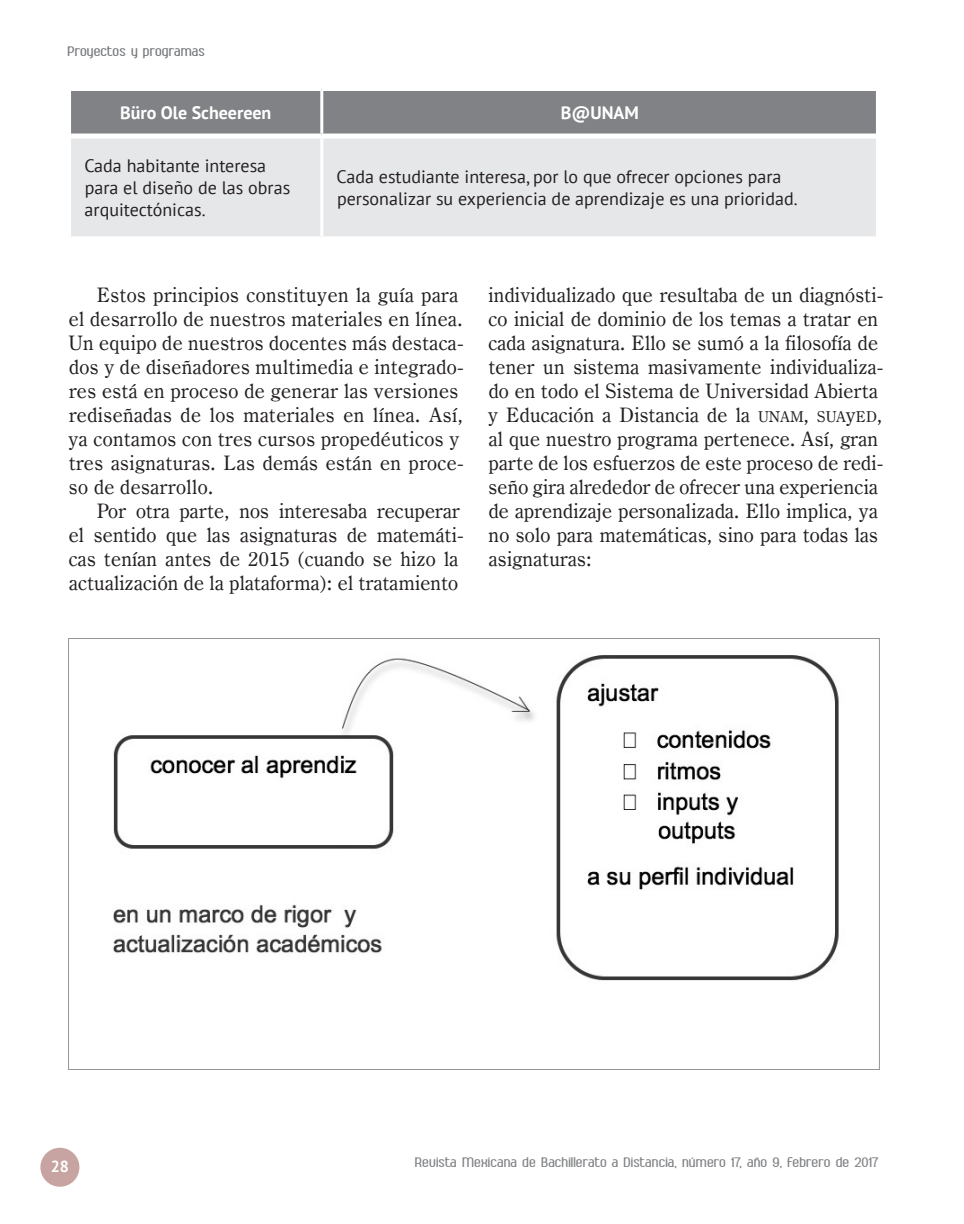
<style>
.page{position:relative;width:964px;height:1224px;background:#fff}
.page>*{position:absolute;margin:0;border:0;box-sizing:border-box;transform-origin:0 0}
.TEXTO2{font:20px/24px "Century Oldstyle BT";letter-spacing:.01em;color:#231f20}
.TABLA_TEXTO_IZQ{font:18px/22px "PT Sans";color:#231f20}
.TABLA_TITULO{font:700 18px "PT Sans";color:#fff}
.t1{font:700 16px "Ambrosia";color:#808285}
.t2{font:700 16px "Ambrosia";color:#76787b}
.t3{font:700 16px "PT Sans";color:#fff}
.s1{font-size:15px}
</style>
<div class="page">
<div style="left:40px;top:1148px;width:39px;height:39px;background:#c7a3a1;border-radius:50%"></div>
<div style="left:71px;top:91px;width:805px;height:43px;background:#808285"></div>
<div style="left:71px;top:139px;width:805px;height:97px;background:#e6e7e9"></div>
<hr style="left:320px;top:91px;width:3px;height:43px;background:#fff">
<hr style="left:320px;top:139px;width:3px;height:97px;background:#fff">
<img style="left:113px;top:655px;width:726px;height:326px">
<p class="t2" style="left:68px;top:44px;width:139px">Proyectos y programas</p>
<p class="TABLA_TITULO" style="left:120px;top:101px;width:153px">Büro Ole Scheereen</p>
<p class="TABLA_TITULO" style="left:561px;top:101px;width:80px">B@UNAM</p>
<p class="TABLA_TEXTO_IZQ" style="left:84px;top:154px;width:207px">Cada habitante interesa para el diseño de las obras arquitectónicas.</p>
<p class="TABLA_TEXTO_IZQ" style="left:337px;top:165px;width:462px">Cada estudiante interesa, por lo que ofrecer opciones para personalizar su experiencia de aprendizaje es una prioridad.</p>
<p class="TEXTO2" style="left:68px;top:283px;width:397px;text-indent:28px">Estos principios constituyen la guía para el desarrollo de nuestros materiales en línea.<br>Un equipo de nuestros docentes más destaca&shy;dos y de diseñadores multimedia e integrado&shy;res está en proceso de generar las versiones rediseñadas de los materiales en línea. Así, ya contamos con tres cursos propedéuticos y tres asignaturas. Las demás están en proce&shy;so de desarrollo.</p>
<p class="TEXTO2" style="left:69px;top:499px;width:397px;text-indent:28px">Por otra parte, nos interesaba recuperar el sentido que las asignaturas de matemáti&shy;cas tenían antes de 2015 (cuando se hizo la actualización de la plataforma): el tratamiento</p>
<p class="TEXTO2" style="left:488px;top:283px;width:397px">individualizado que resultaba de un diagnósti&shy;co inicial de dominio de los temas a tratar en cada asignatura. Ello se sumó a la filosofía de tener un sistema masivamente individualiza&shy;do en todo el Sistema de Universidad Abierta y Educación a Distancia de la <span class="s1">UNAM</span>, <span class="s1">SUA</span>y<span class="s1">ED</span>, al que nuestro programa pertenece. Así, gran parte de los esfuerzos de este proceso de redi&shy;seño gira alrededor de ofrecer una experiencia de aprendizaje personalizada. Ello implica, ya no solo para matemáticas, sino para todas las asignaturas:</p>
<p class="t3" style="left:51px;top:1155px;width:20px">28</p>
<p class="t1" style="left:416px;top:1155px;width:465px">Revista Mexicana de Bachillerato a Distancia, número 17, año 9, febrero de 2017</p>
</div>
